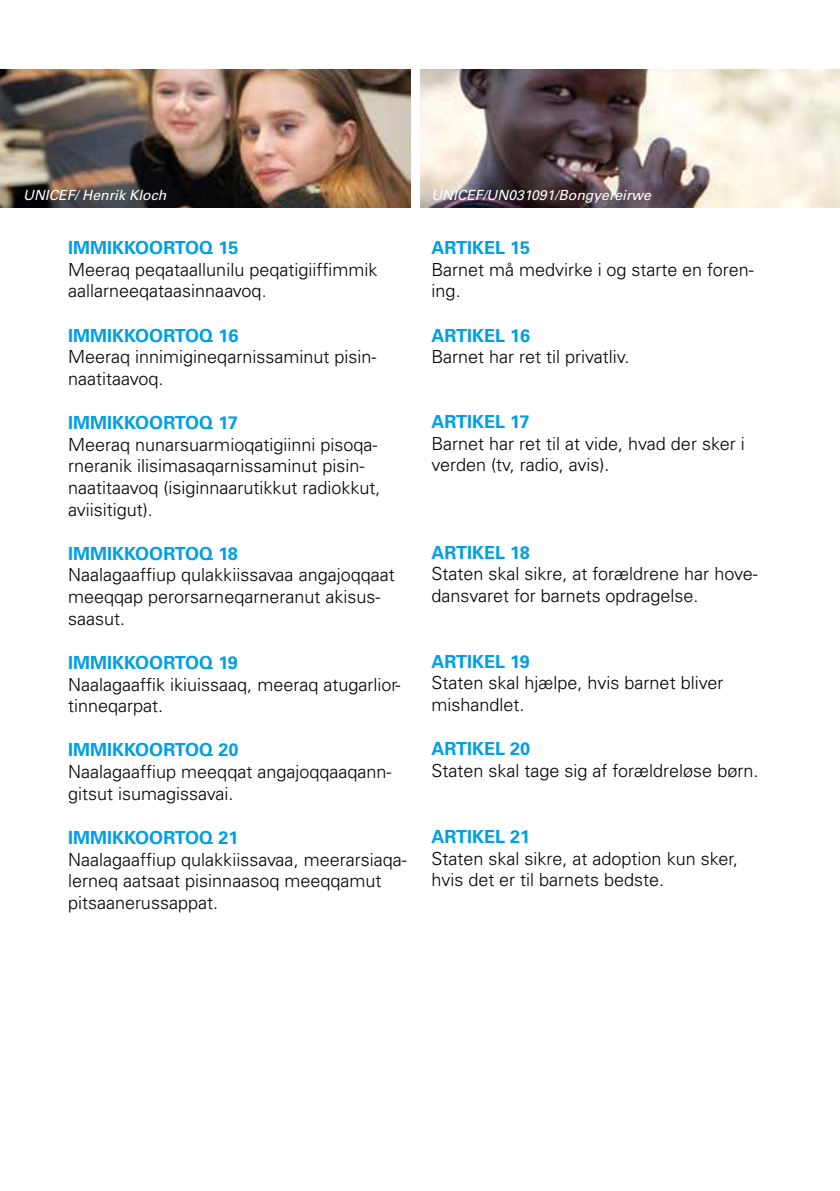
<style>
.page{position:relative;width:840px;height:1191px;background:#fff}
.page>*{position:absolute;margin:0;border:0;box-sizing:border-box;transform-origin:0 0}
.t1{font:300 18px/21.6px "Univers LT Pro 45";color:#000}
.t2{font:700 18px "Univers LT Pro 65";color:#009fe3}
.t3{font:italic 14px "Univers LT Pro 55";color:#fff}
</style>
<div class="page">
<img style="left:0;top:69px;width:410px;height:138px">
<img style="left:420px;top:69px;width:419px;height:138px">
<p class="t3" style="left:23px;top:187px;width:145px">UNICEF/ Henrik Kloch</p>
<p class="t3" style="left:431px;top:187px;width:221px">UNICEF/UN031091/Bongyereirwe</p>
<p class="t2" style="left:431px;top:237px;width:100px">ARTIKEL 15</p>
<p class="t1" style="left:431px;top:258px;width:324px">Barnet må medvirke i og starte en foren&shy;ing.</p>
<p class="t2" style="left:431px;top:324px;width:100px">ARTIKEL 16</p>
<p class="t1" style="left:431px;top:346px;width:199px">Barnet har ret til privatliv.</p>
<p class="t2" style="left:68px;top:237px;width:172px">IMMIKKOORTOQ 15</p>
<p class="t1" style="left:68px;top:258px;width:311px">Meeraq peqataallunilu peqatigiiffimmik aallarneeqataasinnaavoq.</p>
<p class="t2" style="left:68px;top:324px;width:172px">IMMIKKOORTOQ 16</p>
<p class="t1" style="left:68px;top:346px;width:310px">Meeraq innimigineqarnissaminut pisin&shy;naatitaavoq.</p>
<p class="t2" style="left:68px;top:412px;width:171px">IMMIKKOORTOQ 17</p>
<p class="t1" style="left:68px;top:433px;width:314px">Meeraq nunarsuarmioqatigiinni pisoqa&shy;rneranik ilisimasaqarnissaminut pisin&shy;naatitaavoq (isiginnaarutikkut radiokkut, aviisitigut).</p>
<p class="t2" style="left:68px;top:543px;width:171px">IMMIKKOORTOQ 18</p>
<p class="t1" style="left:68px;top:564px;width:328px">Naalagaaffiup qulakkiissavaa angajoqqaat meeqqap perorsarneqarneranut akisus&shy;saasut.</p>
<p class="t2" style="left:68px;top:652px;width:171px">IMMIKKOORTOQ 19</p>
<p class="t1" style="left:68px;top:673px;width:334px">Naalagaaffik ikiuissaaq, meeraq atugarlior&shy;tinneqarpat.</p>
<p class="t2" style="left:68px;top:739px;width:172px">IMMIKKOORTOQ 20</p>
<p class="t1" style="left:68px;top:761px;width:325px">Naalagaaffiup meeqqat angajoqqaaqann&shy;gitsut isumagissavai.</p>
<p class="t2" style="left:68px;top:827px;width:172px">IMMIKKOORTOQ 21</p>
<p class="t1" style="left:68px;top:848px;width:340px">Naalagaaffiup qulakkiissavaa, meerarsiaqa&shy;lerneq aatsaat pisinnaasoq meeqqamut pitsaanerussappat.</p>
<p class="t2" style="left:431px;top:411px;width:100px">ARTIKEL 17</p>
<p class="t1" style="left:431px;top:432px;width:315px">Barnet har ret til at vide, hvad der sker i verden (tv, radio, avis).</p>
<p class="t2" style="left:431px;top:541px;width:100px">ARTIKEL 18</p>
<p class="t1" style="left:431px;top:563px;width:327px">Staten skal sikre, at forældrene har hove&shy;dansvaret for barnets opdragelse.</p>
<p class="t2" style="left:431px;top:651px;width:100px">ARTIKEL 19</p>
<p class="t1" style="left:431px;top:672px;width:293px">Staten skal hjælpe, hvis barnet bliver mishandlet.</p>
<p class="t2" style="left:431px;top:738px;width:100px">ARTIKEL 20</p>
<p class="t1" style="left:431px;top:759px;width:328px">Staten skal tage sig af forældreløse børn.</p>
<p class="t2" style="left:431px;top:826px;width:100px">ARTIKEL 21</p>
<p class="t1" style="left:431px;top:847px;width:308px">Staten skal sikre, at adoption kun sker, hvis det er til barnets bedste.</p>
</div>
